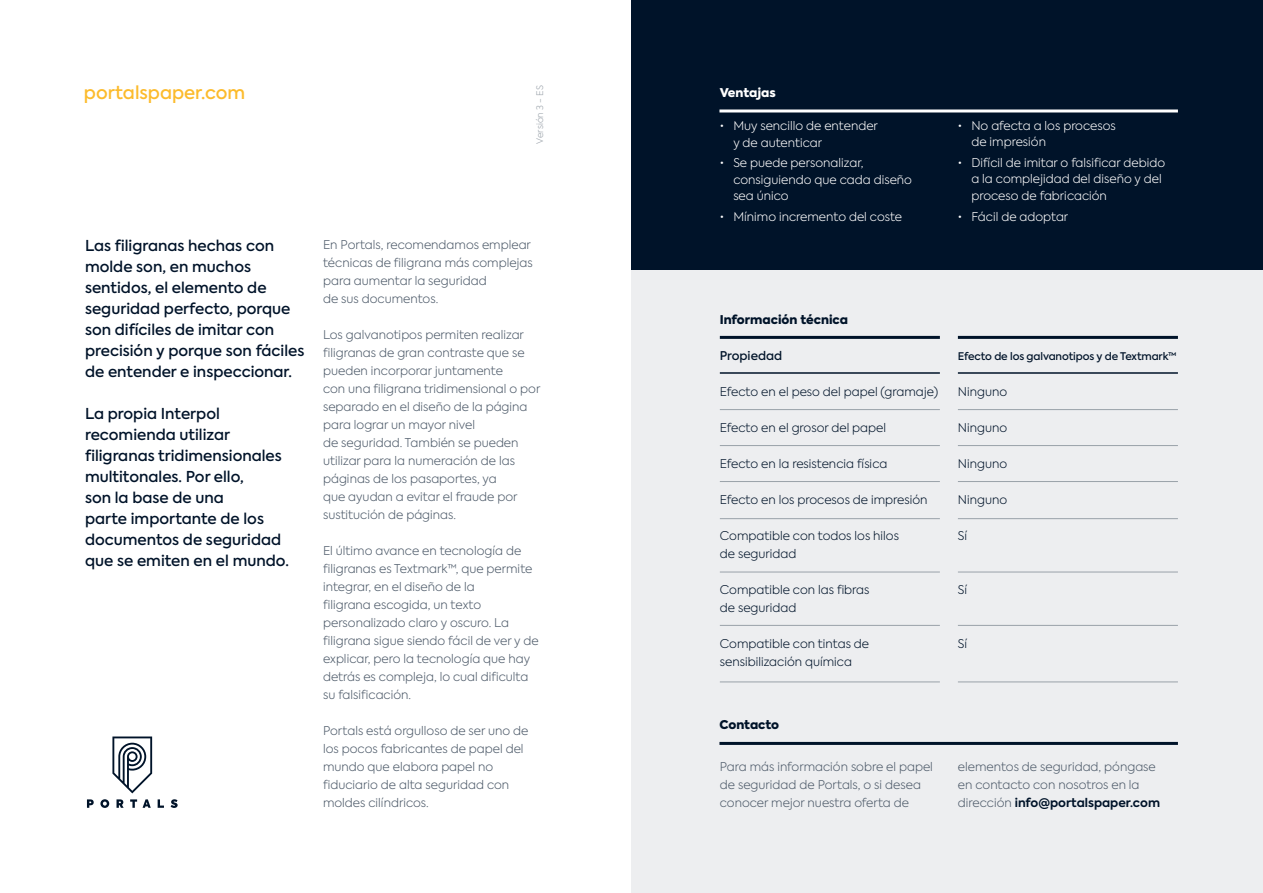
<style>
.page{position:relative;width:1263px;height:893px;background:#fff}
.page>*{position:absolute;margin:0;border:0;box-sizing:border-box;transform-origin:0 0}
.t1{font:500 18px "Axiforma";color:#fcbb2c}
.t2{font:500 15px/21px "Axiforma";color:#001329}
.t3{font:300 12px/18px "Axiforma";color:#4d5a69}
.t4{font:300 12px/18px "Axiforma";color:#001329}
.t5{font:300 12px/16.5px "Axiforma";color:#fff}
.t6{font:900 12px "Axiforma";color:#001329}
.t7{font:500 12px "Axiforma";color:#001329}
.t8{font:900 12px "Axiforma";color:#fff}
.t9{font:500 10.5px "Axiforma";letter-spacing:-.01em;color:#001329}
.t10{font:300 9px "Axiforma";color:#99a1a9}
.s1{font-weight:700;color:#001329}
</style>
<div class="page">
<div style="left:631px;top:0;width:632px;height:271px;background:#001329"></div>
<div style="left:631px;top:271px;width:632px;height:622px;background:#edeef0"></div>
<hr style="left:720px;top:336px;width:220px;height:3px;background:#001329">
<hr style="left:720px;top:372px;width:220px;height:2px;background:#001329">
<hr style="left:720px;top:409px;width:220px;height:1px;background:#99a1a9">
<hr style="left:720px;top:445px;width:220px;height:1px;background:#99a1a9">
<hr style="left:720px;top:481px;width:220px;height:1px;background:#99a1a9">
<hr style="left:720px;top:518px;width:220px;height:1px;background:#99a1a9">
<hr style="left:720px;top:572px;width:220px;height:1px;background:#99a1a9">
<hr style="left:720px;top:625px;width:220px;height:1px;background:#99a1a9">
<hr style="left:720px;top:682px;width:220px;height:1px;background:#99a1a9">
<hr style="left:958px;top:336px;width:220px;height:3px;background:#001329">
<hr style="left:958px;top:372px;width:220px;height:2px;background:#001329">
<hr style="left:958px;top:409px;width:220px;height:1px;background:#99a1a9">
<hr style="left:958px;top:445px;width:220px;height:1px;background:#99a1a9">
<hr style="left:958px;top:481px;width:220px;height:1px;background:#99a1a9">
<hr style="left:958px;top:518px;width:220px;height:1px;background:#99a1a9">
<hr style="left:958px;top:572px;width:220px;height:1px;background:#99a1a9">
<hr style="left:958px;top:625px;width:220px;height:1px;background:#99a1a9">
<hr style="left:958px;top:682px;width:220px;height:1px;background:#99a1a9">
<svg style="left:112px;top:736px;width:40px;height:57px"></svg>
<svg style="left:87px;top:799px;width:7px;height:9px"></svg>
<svg style="left:100px;top:799px;width:9px;height:9px"></svg>
<svg style="left:117px;top:799px;width:7px;height:9px"></svg>
<svg style="left:130px;top:799px;width:7px;height:9px"></svg>
<svg style="left:143px;top:799px;width:8px;height:9px"></svg>
<svg style="left:158px;top:799px;width:6px;height:9px"></svg>
<svg style="left:171px;top:799px;width:7px;height:9px"></svg>
<hr style="left:719px;top:109px;width:459px;height:3px;background:#fff">
<hr style="left:719px;top:742px;width:459px;height:3px;background:#001329">
<p class="t1" style="left:84px;top:80px;width:163px">portalspaper.com</p>
<p class="t8" style="left:720px;top:84px;width:57px">Ventajas</p>
<p class="t5" style="left:733px;top:117px;width:146px;text-indent:-14px">• Muy sencillo de entender y de autenticar</p>
<p class="t5" style="left:733px;top:155px;width:180px;text-indent:-14px">• Se puede personalizar, consiguiendo que cada diseño sea único</p>
<p class="t5" style="left:720px;top:208px;width:184px">• Mínimo incremento del coste</p>
<p class="t10" style="left:534px;top:144px;width:60px;rotate:-90deg">Versión 3 - ES</p>
<p class="t5" style="left:971px;top:117px;width:146px;text-indent:-14px">• No afecta a los procesos de impresión</p>
<p class="t5" style="left:971px;top:154px;width:195px;text-indent:-14px">• Difícil de imitar o falsificar debido a la complejidad del diseño y del proceso de fabricación</p>
<p class="t5" style="left:958px;top:208px;width:112px">• Fácil de adoptar</p>
<p class="t2" style="left:85px;top:235px;width:207px">Las filigranas hechas con molde son, en muchos sentidos, el elemento de seguridad perfecto, porque</p>
<p class="t2" style="left:85px;top:319px;width:221px">son difíciles de imitar con precisión y porque son fáciles de entender e inspeccionar.</p>
<p class="t2" style="left:85px;top:403px;width:205px">La propia Interpol recomienda utilizar filigranas tridimensionales multitonales. Por ello,<br>son la base de una<br>parte importante de los documentos de seguridad que se emiten en el mundo.</p>
<p class="t3" style="left:323px;top:236px;width:211px">En Portals, recomendamos emplear técnicas de filigrana más complejas para aumentar la seguridad</p>
<p class="t3" style="left:323px;top:290px;width:117px">de sus documentos.</p>
<p class="t3" style="left:323px;top:326px;width:203px;text-align:justify">Los galvanotipos permiten realizar filigranas de gran contraste que se pueden incorporar juntamente</p>
<p class="t3" style="left:323px;top:380px;width:219px">con una filigrana tridimensional o por separado en el diseño de la página para lograr un mayor nivel</p>
<p class="t3" style="left:323px;top:434px;width:197px">de seguridad. También se pueden utilizar para la numeración de las páginas de los pasaportes, ya</p>
<p class="t3" style="left:323px;top:488px;width:196px">que ayudan a evitar el fraude por sustitución de páginas.</p>
<p class="t3" style="left:323px;top:542px;width:211px">El último avance en tecnología de filigranas es Textmark™, que permite integrar, en el diseño de la</p>
<p class="t3" style="left:323px;top:596px;width:217px">filigrana escogida, un texto personalizado claro y oscuro. La filigrana sigue siendo fácil de ver y de</p>
<p class="t3" style="left:323px;top:650px;width:209px">explicar, pero la tecnología que hay detrás es compleja, lo cual dificulta su falsificación.</p>
<p class="t3" style="left:323px;top:722px;width:207px">Portals está orgulloso de ser uno de los pocos fabricantes de papel del mundo que elabora papel no</p>
<p class="t3" style="left:323px;top:776px;width:188px">fiduciario de alta seguridad con moldes cilíndricos.</p>
<p class="t6" style="left:720px;top:311px;width:130px">Información técnica</p>
<p class="t7" style="left:720px;top:348px;width:64px">Propiedad</p>
<p class="t4" style="left:720px;top:382px;width:220px">Efecto en el peso del papel (gramaje)</p>
<p class="t4" style="left:720px;top:418px;width:168px">Efecto en el grosor del papel</p>
<p class="t4" style="left:720px;top:454px;width:169px">Efecto en la resistencia física</p>
<p class="t4" style="left:720px;top:490px;width:209px">Efecto en los procesos de impresión</p>
<p class="t4" style="left:720px;top:526px;width:181px">Compatible con todos los hilos de seguridad</p>
<p class="t4" style="left:720px;top:580px;width:151px">Compatible con las fibras de seguridad</p>
<p class="t4" style="left:720px;top:634px;width:151px">Compatible con tintas de sensibilización química</p>
<p class="t6" style="left:719px;top:716px;width:61px">Contacto</p>
<p class="t9" style="left:958px;top:349px;width:220px">Efecto de los galvanotipos y de Textmark™</p>
<p class="t4" style="left:958px;top:382px;width:51px">Ninguno</p>
<p class="t4" style="left:958px;top:418px;width:51px">Ninguno</p>
<p class="t4" style="left:958px;top:454px;width:51px">Ninguno</p>
<p class="t4" style="left:958px;top:490px;width:51px">Ninguno</p>
<p class="t4" style="left:958px;top:526px;width:11px">Sí</p>
<p class="t4" style="left:958px;top:580px;width:11px">Sí</p>
<p class="t4" style="left:958px;top:634px;width:11px">Sí</p>
<p class="t3" style="left:720px;top:758px;width:215px">Para más información sobre el papel de seguridad de Portals, o si desea conocer mejor nuestra oferta de</p>
<p class="t3" style="left:958px;top:758px;width:204px">elementos de seguridad, póngase en contacto con nosotros en la dirección <span class="s1">info@portalspaper.com</span></p>
</div>
